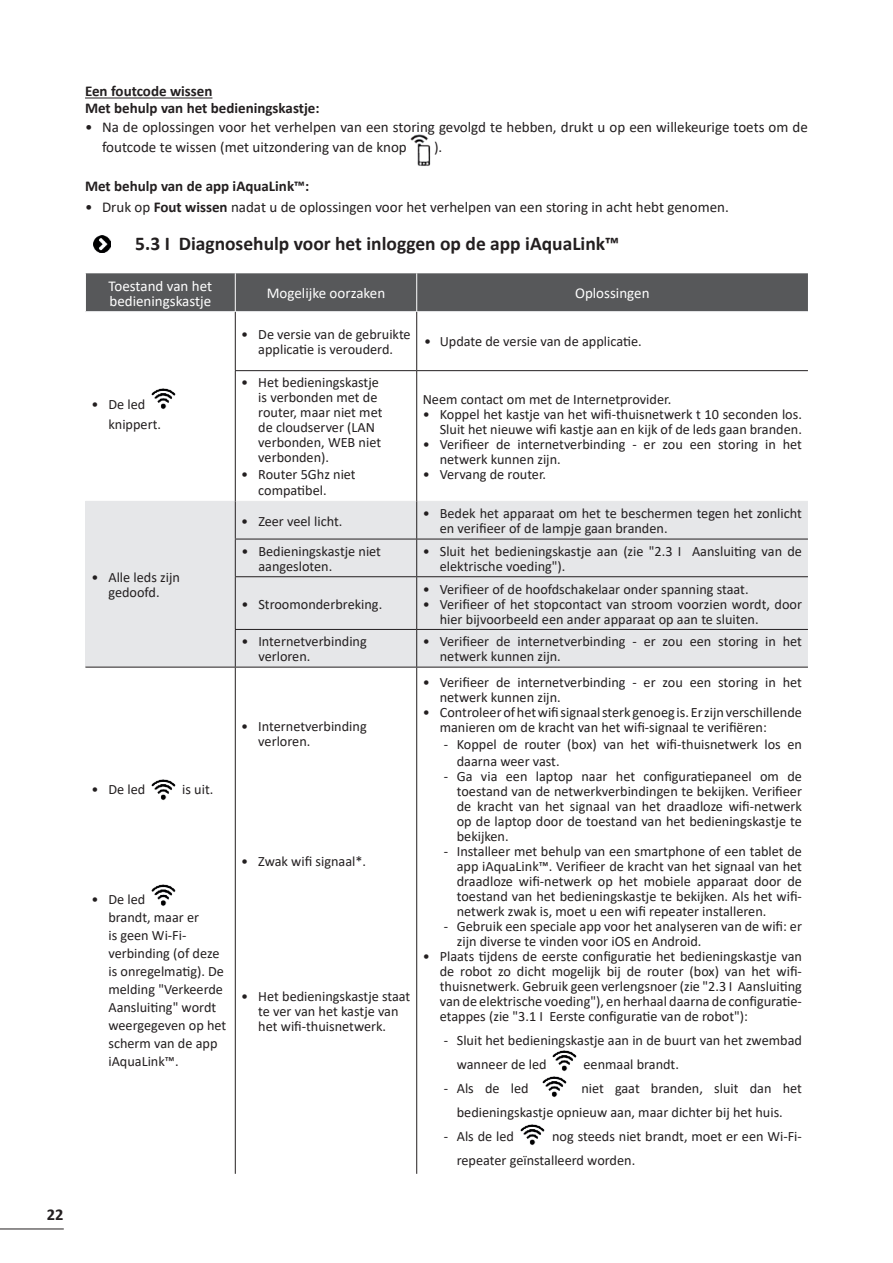
<style>
.page{position:relative;width:893px;height:1263px;background:#fff}
.page>*{position:absolute;margin:0;border:0;box-sizing:border-box;transform-origin:0 0}
.t1{font:700 19.5px "Calibri";color:#231f20}
.t2{font:700 16.5px "Calibri";color:#231f20}
.t3{font:15px/19.5px "Calibri";color:#231f20}
.t4{font:700 15px/16.5px "Calibri";color:#231f20}
.t5{font:15px/15px "Calibri";color:#fff}
.t6{font:14.25px/15px "Calibri";color:#231f20}
.s1{font-weight:700}
</style>
<div class="page">
<hr style="left:0;top:1228px;width:64px;height:1px;background:#231f20">
<hr style="left:85px;top:97px;width:127px;height:1px;background:#231f20">
<img style="left:410px;top:134px;width:21px;height:32px">
<img style="left:94px;top:235px;width:17px;height:17px">
<div style="left:86px;top:273px;width:722px;height:38px;background:#57585a"></div>
<div style="left:85px;top:501px;width:150px;height:166px;background:#e6e7e9"></div>
<div style="left:236px;top:502px;width:572px;height:165px;background:#e6e7e9"></div>
<hr style="left:85px;top:311px;width:150px;height:1px;background:#e6e7e9">
<hr style="left:235px;top:311px;width:182px;height:1px;background:#e6e7e9">
<hr style="left:417px;top:311px;width:391px;height:1px;background:#e6e7e9">
<hr style="left:85px;top:667px;width:150px;height:1px;background:#231f20">
<hr style="left:235px;top:667px;width:182px;height:1px;background:#231f20">
<hr style="left:417px;top:667px;width:391px;height:1px;background:#231f20">
<hr style="left:236px;top:501px;width:180px;height:1px;background:#e6e7e9">
<hr style="left:417px;top:501px;width:391px;height:1px;background:#e6e7e9">
<hr style="left:235px;top:370px;width:182px;height:1px;background:#231f20">
<hr style="left:417px;top:370px;width:391px;height:1px;background:#231f20">
<hr style="left:235px;top:312px;width:1px;height:58px;background:#231f20">
<hr style="left:416px;top:312px;width:1px;height:58px;background:#231f20">
<hr style="left:235px;top:371px;width:1px;height:130px;background:#231f20">
<hr style="left:416px;top:371px;width:1px;height:130px;background:#231f20">
<hr style="left:235px;top:501px;width:1px;height:38px;background:#231f20">
<hr style="left:416px;top:501px;width:1px;height:38px;background:#231f20">
<hr style="left:235px;top:539px;width:182px;height:1px;background:#231f20">
<hr style="left:235px;top:539px;width:1px;height:37px;background:#231f20">
<hr style="left:417px;top:539px;width:391px;height:1px;background:#231f20">
<hr style="left:416px;top:539px;width:1px;height:37px;background:#231f20">
<hr style="left:235px;top:576px;width:182px;height:1px;background:#231f20">
<hr style="left:235px;top:577px;width:1px;height:52px;background:#231f20">
<hr style="left:417px;top:576px;width:391px;height:1px;background:#231f20">
<hr style="left:416px;top:577px;width:1px;height:52px;background:#231f20">
<hr style="left:235px;top:629px;width:182px;height:1px;background:#231f20">
<hr style="left:235px;top:630px;width:1px;height:37px;background:#231f20">
<hr style="left:417px;top:629px;width:391px;height:1px;background:#231f20">
<hr style="left:416px;top:630px;width:1px;height:37px;background:#231f20">
<hr style="left:235px;top:667px;width:1px;height:507px;background:#231f20">
<hr style="left:416px;top:667px;width:1px;height:507px;background:#231f20">
<hr style="left:416px;top:273px;width:1px;height:38px;background:#fff">
<hr style="left:235px;top:273px;width:1px;height:38px;background:#fff">
<img style="left:151px;top:388px;width:25px;height:22px">
<img style="left:151px;top:779px;width:25px;height:22px">
<img style="left:151px;top:884px;width:25px;height:22px">
<img style="left:552px;top:1050px;width:25px;height:22px">
<img style="left:542px;top:1076px;width:25px;height:22px">
<img style="left:520px;top:1124px;width:25px;height:22px">
<p class="t2" style="left:47px;top:1203px;width:18px">22</p>
<p class="t4" style="left:85px;top:83px;width:236px">Een foutcode wissen<br>Met behulp van het bedieningskastje:</p>
<p class="t3" style="left:102px;top:117px;width:707px;text-indent:-17px">• Na de oplossingen voor het verhelpen van een storing gevolgd te hebben, drukt u op een willekeurige toets om de foutcode te wissen (met uitzondering van de knop</p>
<p class="t3" style="left:434px;top:137px;width:10px">).</p>
<p class="t4" style="left:85px;top:177px;width:226px">Met behulp van de app iAquaLink™:</p>
<p class="t3" style="left:85px;top:197px;width:645px">• Druk op <span class="s1">Fout wissen</span> nadat u de oplossingen voor het verhelpen van een storing in acht hebt genomen.</p>
<h1 class="t1" style="left:135px;top:230px;width:485px">5.3 I Diagnosehulp voor het inloggen op de app iAquaLink™</h1>
<p class="t5" style="left:109px;top:278px;width:105px">Toestand van het bedieningskastje</p>
<p class="t5" style="left:267px;top:285px;width:120px">Mogelijke oorzaken</p>
<p class="t5" style="left:575px;top:285px;width:76px">Oplossingen</p>
<p class="t6" style="left:108px;top:394px;width:54px;line-height:19.5px;text-indent:-17px">• De led knippert.</p>
<p class="t6" style="left:91px;top:569px;width:90px;text-align:center">• Alle leds zijn gedoofd.</p>
<p class="t6" style="left:92px;top:782px;width:55px">• De led</p>
<p class="t6" style="left:182px;top:782px;width:33px">is uit.</p>
<p class="t6" style="left:108px;top:890px;width:119px;line-height:18px;text-indent:-17px">• De led<br>brandt, maar er<br>is geen Wi-Fi&shy;verbinding (of deze is onregelmatig). De melding "Verkeerde<br>Aansluiting" wordt weergegeven op het scherm van de app iAquaLink™.</p>
<p class="t6" style="left:241px;top:326px;width:171px;text-align:center">• De versie van de gebruikte applicatie is verouderd.</p>
<p class="t6" style="left:424px;top:334px;width:219px">• Update de versie van de applicatie.</p>
<p class="t6" style="left:258px;top:375px;width:126px;text-indent:-17px">• Het bedieningskastje is verbonden met de router, maar niet met de cloudserver (LAN verbonden, WEB niet verbonden).</p>
<p class="t6" style="left:258px;top:465px;width:99px;line-height:16.5px;text-indent:-17px">• Router 5Ghz niet compatibel.</p>
<p class="t6" style="left:423px;top:391px;width:250px">Neem contact om met de Internetprovider.</p>
<p class="t6" style="left:423px;top:406px;width:381px;text-align:right">• Koppel het kastje van het wifi-thuisnetwerk t 10 seconden los.<br>Sluit het nieuwe wifi kastje aan en kijk of de leds gaan branden.</p>
<p class="t6" style="left:440px;top:436px;width:364px;text-indent:-17px">• Verifieer de internetverbinding - er zou een storing in het netwerk kunnen zijn.</p>
<p class="t6" style="left:423px;top:466px;width:125px">• Vervang de router.</p>
<p class="t6" style="left:241px;top:513px;width:103px">• Zeer veel licht.</p>
<p class="t6" style="left:440px;top:505px;width:364px;text-indent:-17px">• Bedek het apparaat om het te beschermen tegen het zonlicht en verifieer of de lampje gaan branden.</p>
<p class="t6" style="left:258px;top:543px;width:124px;text-indent:-17px">• Bedieningskastje niet aangesloten.</p>
<p class="t6" style="left:440px;top:543px;width:364px;text-indent:-17px">• Sluit het bedieningskastje aan (zie "2.3 I Aansluiting van de elektrische voeding").</p>
<p class="t6" style="left:241px;top:596px;width:142px">• Stroomonderbreking.</p>
<p class="t6" style="left:423px;top:581px;width:327px">• Verifieer of de hoofdschakelaar onder spanning staat.</p>
<p class="t6" style="left:440px;top:596px;width:364px;text-indent:-17px">• Verifieer of het stopcontact van stroom voorzien wordt, door hier bijvoorbeeld een ander apparaat op aan te sluiten.</p>
<p class="t6" style="left:258px;top:634px;width:110px;text-indent:-17px">• Internetverbinding verloren.</p>
<p class="t6" style="left:440px;top:634px;width:364px;text-indent:-17px">• Verifieer de internetverbinding - er zou een storing in het netwerk kunnen zijn.</p>
<p class="t6" style="left:258px;top:718px;width:110px;text-indent:-17px">• Internetverbinding verloren.</p>
<p class="t6" style="left:241px;top:853px;width:126px">• Zwak wifi signaal*.</p>
<p class="t6" style="left:241px;top:988px;width:171px;text-align:center">• Het bedieningskastje staat te ver van het kastje van<br>het wifi-thuisnetwerk.</p>
<p class="t6" style="left:440px;top:674px;width:364px;text-indent:-17px">• Verifieer de internetverbinding - er zou een storing in het netwerk kunnen zijn.</p>
<p class="t6" style="left:440px;top:704px;width:364px;text-indent:-17px">• Controleer of het wifi signaal sterk genoeg is. Er zijn verschillende manieren om de kracht van het wifi-signaal te verifiëren:</p>
<p class="t6" style="left:457px;top:735px;width:347px;line-height:17.1px;text-indent:-13px">- Koppel de router (box) van het wifi-thuisnetwerk los en daarna weer vast.</p>
<p class="t6" style="left:457px;top:768px;width:347px;text-align:justify;text-indent:-13px">- Ga via een laptop naar het configuratiepaneel om de toestand van de netwerkverbindingen te bekijken. Verifieer de kracht van het signaal van het draadloze wifi-netwerk op de laptop door de toestand van het bedieningskastje te bekijken.</p>
<p class="t6" style="left:457px;top:843px;width:347px;text-align:justify;text-indent:-13px">- Installeer met behulp van een smartphone of een tablet de app iAquaLink™. Verifieer de kracht van het signaal van het draadloze wifi-netwerk op het mobiele apparaat door de toestand van het bedieningskastje te bekijken. Als het wifi&shy;netwerk zwak is, moet u een wifi repeater installeren.</p>
<p class="t6" style="left:457px;top:918px;width:347px;text-indent:-13px">- Gebruik een speciale app voor het analyseren van de wifi: er zijn diverse te vinden voor iOS en Android.</p>
<p class="t6" style="left:440px;top:948px;width:364px;text-align:justify;text-indent:-17px">• Plaats tijdens de eerste configuratie het bedieningskastje van de robot zo dicht mogelijk bij de router (box) van het wifi&shy;thuisnetwerk. Gebruik geen verlengsnoer (zie "2.3 I Aansluiting van de elektrische voeding"), en herhaal daarna de configuratie&shy;etappes (zie "3.1 I Eerste configuratie van de robot"):</p>
<p class="t6" style="left:457px;top:1028px;width:347px;line-height:24px;text-indent:-13px">- Sluit het bedieningskastje aan in de buurt van het zwembad wanneer de led</p>
<p class="t6" style="left:583px;top:1056px;width:97px">eenmaal brandt.</p>
<p class="t6" style="left:457px;top:1076px;width:347px;line-height:24px;text-indent:125px">niet gaat branden, sluit dan het bedieningskastje opnieuw aan, maar dichter bij het huis.</p>
<p class="t6" style="left:444px;top:1128px;width:72px">- Als de led</p>
<p class="t6" style="left:444px;top:1080px;width:86px">- Als de led</p>
<p class="t6" style="left:457px;top:1124px;width:347px;line-height:24px;text-indent:95px">nog steeds niet brandt, moet er een Wi-Fi&shy;repeater geïnstalleerd worden.</p>
</div>
